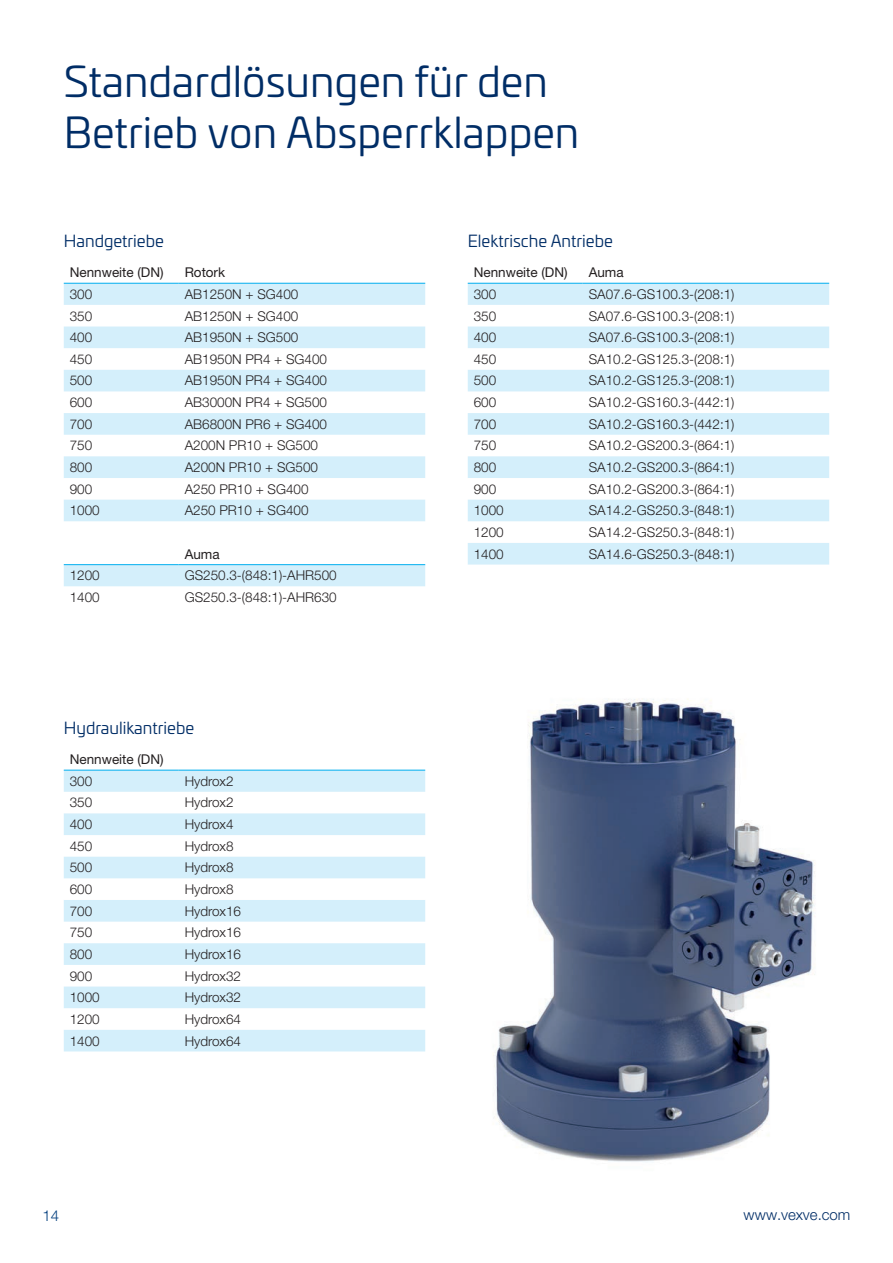
<style>
.page{position:relative;width:893px;height:1263px;background:#fff}
.page>*{position:absolute;margin:0;border:0;box-sizing:border-box;transform-origin:0 0}
.t1{font:42px/51px "Univia Pro";color:#002d66}
.t2{font:16.5px "Univia Pro";color:#002d66}
.t3{font:300 15px "Helvetica Neue LTW1 G";color:#002d66}
.t4{font:300 15px "Helvetica Neue LTW1 G";color:#013d7d}
.t5{font:300 13.5px "Helvetica Neue LTW1 G";color:#231f20}
.t6{font:13.5px "Helvetica Neue LTW1 G";color:#231f20}
</style>
<div class="page">
<svg style="left:64px;top:284px;width:361px;height:302px"></svg>
<hr style="left:64px;top:283px;width:115px;height:1px;background:#00aeef">
<hr style="left:179px;top:283px;width:246px;height:1px;background:#00aeef">
<hr style="left:64px;top:564px;width:115px;height:1px;background:#00aeef">
<hr style="left:179px;top:564px;width:246px;height:1px;background:#00aeef">
<svg style="left:468px;top:284px;width:361px;height:281px;fill:#d4effb"></svg>
<hr style="left:583px;top:283px;width:246px;height:1px;background:#00aeef">
<hr style="left:468px;top:283px;width:115px;height:1px;background:#00aeef">
<svg style="left:64px;top:771px;width:361px;height:280px;fill:#d4effb"></svg>
<hr style="left:64px;top:770px;width:115px;height:1px;background:#00aeef">
<hr style="left:179px;top:770px;width:246px;height:1px;background:#00aeef">
<img style="left:493px;top:699px;width:322px;height:463px">
<h1 class="t1" style="left:64px;top:55px;width:517px">Standardlösungen für den<br>Betrieb von Absperrklappen</h1>
<p class="t2" style="left:64px;top:229px;width:102px">Handgetriebe</p>
<p class="t6" style="left:70px;top:264px;width:95px">Nennweite (DN)</p>
<p class="t6" style="left:185px;top:264px;width:42px">Rotork</p>
<p class="t5" style="left:70px;top:286px;width:24px">300</p>
<p class="t5" style="left:185px;top:286px;width:115px">AB1250N + SG400</p>
<p class="t5" style="left:70px;top:307px;width:24px">350</p>
<p class="t5" style="left:185px;top:307px;width:115px">AB1250N + SG400</p>
<p class="t5" style="left:70px;top:329px;width:24px">400</p>
<p class="t5" style="left:185px;top:329px;width:115px">AB1950N + SG500</p>
<p class="t5" style="left:70px;top:351px;width:24px">450</p>
<p class="t5" style="left:185px;top:351px;width:144px">AB1950N PR4 + SG400</p>
<p class="t5" style="left:70px;top:372px;width:24px">500</p>
<p class="t5" style="left:185px;top:372px;width:144px">AB1950N PR4 + SG400</p>
<p class="t5" style="left:70px;top:394px;width:24px">600</p>
<p class="t5" style="left:185px;top:394px;width:144px">AB3000N PR4 + SG500</p>
<p class="t5" style="left:70px;top:416px;width:24px">700</p>
<p class="t5" style="left:185px;top:416px;width:144px">AB6800N PR6 + SG400</p>
<p class="t5" style="left:70px;top:437px;width:24px">750</p>
<p class="t5" style="left:185px;top:437px;width:135px">A200N PR10 + SG500</p>
<p class="t5" style="left:70px;top:459px;width:24px">800</p>
<p class="t5" style="left:185px;top:459px;width:135px">A200N PR10 + SG500</p>
<p class="t5" style="left:70px;top:481px;width:24px">900</p>
<p class="t5" style="left:185px;top:481px;width:125px">A250 PR10 + SG400</p>
<p class="t5" style="left:70px;top:502px;width:32px">1000</p>
<p class="t5" style="left:185px;top:502px;width:125px">A250 PR10 + SG400</p>
<p class="t6" style="left:185px;top:545px;width:37px">Auma</p>
<p class="t5" style="left:70px;top:567px;width:32px">1200</p>
<p class="t5" style="left:185px;top:567px;width:154px">GS250.3-(848:1)-AHR500</p>
<p class="t5" style="left:70px;top:589px;width:32px">1400</p>
<p class="t5" style="left:185px;top:589px;width:154px">GS250.3-(848:1)-AHR630</p>
<p class="t2" style="left:64px;top:716px;width:132px">Hydraulikantriebe</p>
<p class="t6" style="left:70px;top:751px;width:95px">Nennweite (DN)</p>
<p class="t5" style="left:70px;top:773px;width:24px">300</p>
<p class="t5" style="left:185px;top:773px;width:50px">Hydrox2</p>
<p class="t5" style="left:70px;top:794px;width:24px">350</p>
<p class="t5" style="left:185px;top:794px;width:50px">Hydrox2</p>
<p class="t5" style="left:70px;top:816px;width:24px">400</p>
<p class="t5" style="left:185px;top:816px;width:50px">Hydrox4</p>
<p class="t5" style="left:70px;top:838px;width:24px">450</p>
<p class="t5" style="left:185px;top:838px;width:50px">Hydrox8</p>
<p class="t5" style="left:70px;top:859px;width:24px">500</p>
<p class="t5" style="left:185px;top:859px;width:50px">Hydrox8</p>
<p class="t5" style="left:70px;top:881px;width:24px">600</p>
<p class="t5" style="left:185px;top:881px;width:50px">Hydrox8</p>
<p class="t5" style="left:70px;top:902px;width:24px">700</p>
<p class="t5" style="left:185px;top:902px;width:58px">Hydrox16</p>
<p class="t5" style="left:70px;top:924px;width:24px">750</p>
<p class="t5" style="left:185px;top:924px;width:58px">Hydrox16</p>
<p class="t5" style="left:70px;top:946px;width:24px">800</p>
<p class="t5" style="left:185px;top:946px;width:58px">Hydrox16</p>
<p class="t5" style="left:70px;top:967px;width:24px">900</p>
<p class="t5" style="left:185px;top:967px;width:58px">Hydrox32</p>
<p class="t5" style="left:70px;top:989px;width:32px">1000</p>
<p class="t5" style="left:185px;top:989px;width:58px">Hydrox32</p>
<p class="t5" style="left:70px;top:1011px;width:32px">1200</p>
<p class="t5" style="left:185px;top:1011px;width:58px">Hydrox64</p>
<p class="t5" style="left:70px;top:1032px;width:32px">1400</p>
<p class="t5" style="left:185px;top:1032px;width:58px">Hydrox64</p>
<p class="t2" style="left:468px;top:229px;width:147px">Elektrische Antriebe</p>
<p class="t6" style="left:474px;top:264px;width:95px">Nennweite (DN)</p>
<p class="t6" style="left:589px;top:264px;width:37px">Auma</p>
<p class="t5" style="left:474px;top:286px;width:24px">300</p>
<p class="t5" style="left:589px;top:286px;width:147px">SA07.6-GS100.3-(208:1)</p>
<p class="t5" style="left:474px;top:307px;width:24px">350</p>
<p class="t5" style="left:589px;top:307px;width:147px">SA07.6-GS100.3-(208:1)</p>
<p class="t5" style="left:474px;top:329px;width:24px">400</p>
<p class="t5" style="left:589px;top:329px;width:147px">SA07.6-GS100.3-(208:1)</p>
<p class="t5" style="left:474px;top:351px;width:24px">450</p>
<p class="t5" style="left:589px;top:351px;width:147px">SA10.2-GS125.3-(208:1)</p>
<p class="t5" style="left:474px;top:372px;width:24px">500</p>
<p class="t5" style="left:589px;top:372px;width:147px">SA10.2-GS125.3-(208:1)</p>
<p class="t5" style="left:474px;top:394px;width:24px">600</p>
<p class="t5" style="left:589px;top:394px;width:147px">SA10.2-GS160.3-(442:1)</p>
<p class="t5" style="left:474px;top:416px;width:24px">700</p>
<p class="t5" style="left:589px;top:416px;width:147px">SA10.2-GS160.3-(442:1)</p>
<p class="t5" style="left:474px;top:437px;width:24px">750</p>
<p class="t5" style="left:589px;top:437px;width:147px">SA10.2-GS200.3-(864:1)</p>
<p class="t5" style="left:474px;top:459px;width:24px">800</p>
<p class="t5" style="left:589px;top:459px;width:147px">SA10.2-GS200.3-(864:1)</p>
<p class="t5" style="left:474px;top:481px;width:24px">900</p>
<p class="t5" style="left:589px;top:481px;width:147px">SA10.2-GS200.3-(864:1)</p>
<p class="t5" style="left:474px;top:502px;width:32px">1000</p>
<p class="t5" style="left:589px;top:502px;width:147px">SA14.2-GS250.3-(848:1)</p>
<p class="t5" style="left:474px;top:524px;width:32px">1200</p>
<p class="t5" style="left:589px;top:524px;width:147px">SA14.2-GS250.3-(848:1)</p>
<p class="t5" style="left:474px;top:545px;width:32px">1400</p>
<p class="t5" style="left:589px;top:545px;width:147px">SA14.6-GS250.3-(848:1)</p>
<p class="t4" style="left:43px;top:1206px;width:18px">14</p>
<p class="t3" style="left:743px;top:1206px;width:108px">www.vexve.com</p>
</div>
